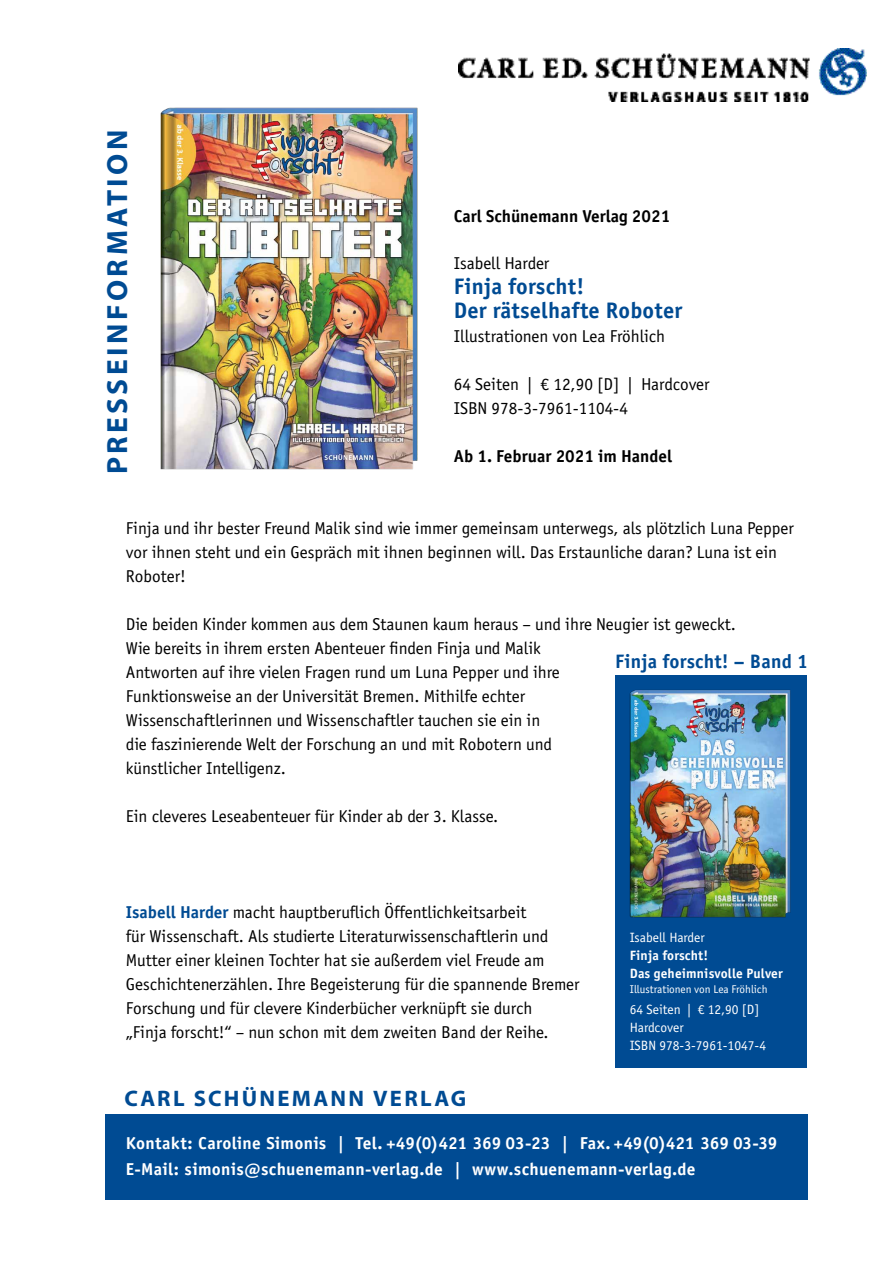
<style>
.page{position:relative;width:893px;height:1263px;background:#fff}
.page>*{position:absolute;margin:0;border:0;box-sizing:border-box;transform-origin:0 0}
.t1{font:700 29.25px "Myriad Pro";letter-spacing:.12em;color:#004b93}
.t2{font:700 22.5px/24px "Officina Sans Std";letter-spacing:.01em;color:#004b93}
.t3{font:700 22.5px "Myriad Pro";letter-spacing:.1em;color:#004b93}
.t4{font:700 19.5px "Officina Sans Std";letter-spacing:.015em;color:#004b93}
.t5{font:17.25px/24px "Officina Sans Std";color:#000}
.t6{font:700 17.25px/25.5px "Officina Sans Std";letter-spacing:.015em;color:#fff}
.t7{font:700 17.25px "Officina Sans Std";color:#000}
.t8{font:13.5px/18px "Officina Sans Std";color:#fff}
.t9{font:700 13.5px/18px "Officina Sans Std";letter-spacing:.01em;color:#fff}
.t10{font:11.25px "Officina Sans Std";color:#fff}
.s1{font-weight:700;color:#004b93}
</style>
<div class="page">
<img style="left:458px;top:48px;width:408px;height:53px">
<div style="left:615px;top:675px;width:192px;height:393px;background:#004b93"></div>
<div style="left:106px;top:1115px;width:702px;height:85px;background:#004b93"></div>
<img style="left:160px;top:107px;width:258px;height:363px">
<img style="left:629px;top:690px;width:162px;height:228px">
<h1 class="t1" style="left:98px;top:474px;width:346px;rotate:-90deg">PRESSEINFORMATION</h1>
<p class="t7" style="left:454px;top:205px;width:218px">Carl Schünemann Verlag 2021</p>
<p class="t5" style="left:454px;top:251px;width:97px">Isabell Harder</p>
<h2 class="t2" style="left:454px;top:274px;width:230px">Finja forscht!<br>Der rätselhafte Roboter</h2>
<p class="t5" style="left:454px;top:324px;width:213px">Illustrationen von Lea Fröhlich</p>
<p class="t5" style="left:454px;top:372px;width:257px">64 Seiten | € 12,90 [D] | Hardcover<br>ISBN 978-3-7961-1104-4</p>
<p class="t7" style="left:454px;top:445px;width:220px">Ab 1. Februar 2021 im Handel</p>
<p class="t5" style="left:126px;top:516px;width:669px">Finja und ihr bester Freund Malik sind wie immer gemeinsam unterwegs, als plötzlich Luna Pepper vor ihnen steht und ein Gespräch mit ihnen beginnen will. Das Erstaunliche daran? Luna ist ein<br>Roboter!</p>
<p class="t5" style="left:126px;top:612px;width:612px">Die beiden Kinder kommen aus dem Staunen kaum heraus – und ihre Neugier ist geweckt.<br>Wie bereits in ihrem ersten Abenteuer finden Finja und Malik<br>Antworten auf ihre vielen Fragen rund um Luna Pepper und ihre<br>Funktionsweise an der Universität Bremen. Mithilfe echter<br>Wissenschaftlerinnen und Wissenschaftler tauchen sie ein in<br>die faszinierende Welt der Forschung an und mit Robotern und<br>künstlicher Intelligenz.</p>
<p class="t5" style="left:126px;top:804px;width:374px">Ein cleveres Leseabenteuer für Kinder ab der 3. Klasse.</p>
<p class="t4" style="left:615px;top:650px;width:194px">Finja forscht! – Band 1</p>
<p class="t5" style="left:126px;top:900px;width:455px"><span class="s1">Isabell Harder</span> macht hauptberuflich Öffentlichkeitsarbeit<br>für Wissenschaft. Als studierte Literaturwissenschaftlerin und Mutter einer kleinen Tochter hat sie außerdem viel Freude am Geschichtenerzählen. Ihre Begeisterung für die spannende Bremer Forschung und für clevere Kinderbücher verknüpft sie durch<br>„Finja forscht!“ – nun schon mit dem zweiten Band der Reihe.</p>
<p class="t8" style="left:630px;top:928px;width:76px">Isabell Harder</p>
<p class="t9" style="left:630px;top:946px;width:154px">Finja forscht!<br>Das geheimnisvolle Pulver</p>
<p class="t10" style="left:630px;top:982px;width:139px">Illustrationen von Lea Fröhlich</p>
<p class="t8" style="left:630px;top:1000px;width:138px">64 Seiten | € 12,90 [D]<br>Hardcover<br>ISBN 978-3-7961-1047-4</p>
<h2 class="t3" style="left:124px;top:1083px;width:343px">CARL SCHÜNEMANN VERLAG</h2>
<p class="t6" style="left:126px;top:1131px;width:653px">Kontakt: Caroline Simonis | Tel. +49(0)421 369 03-23 | Fax. +49(0)421 369 03-39<br>E-Mail: simonis@schuenemann-verlag.de | www.schuenemann-verlag.de</p>
</div>
